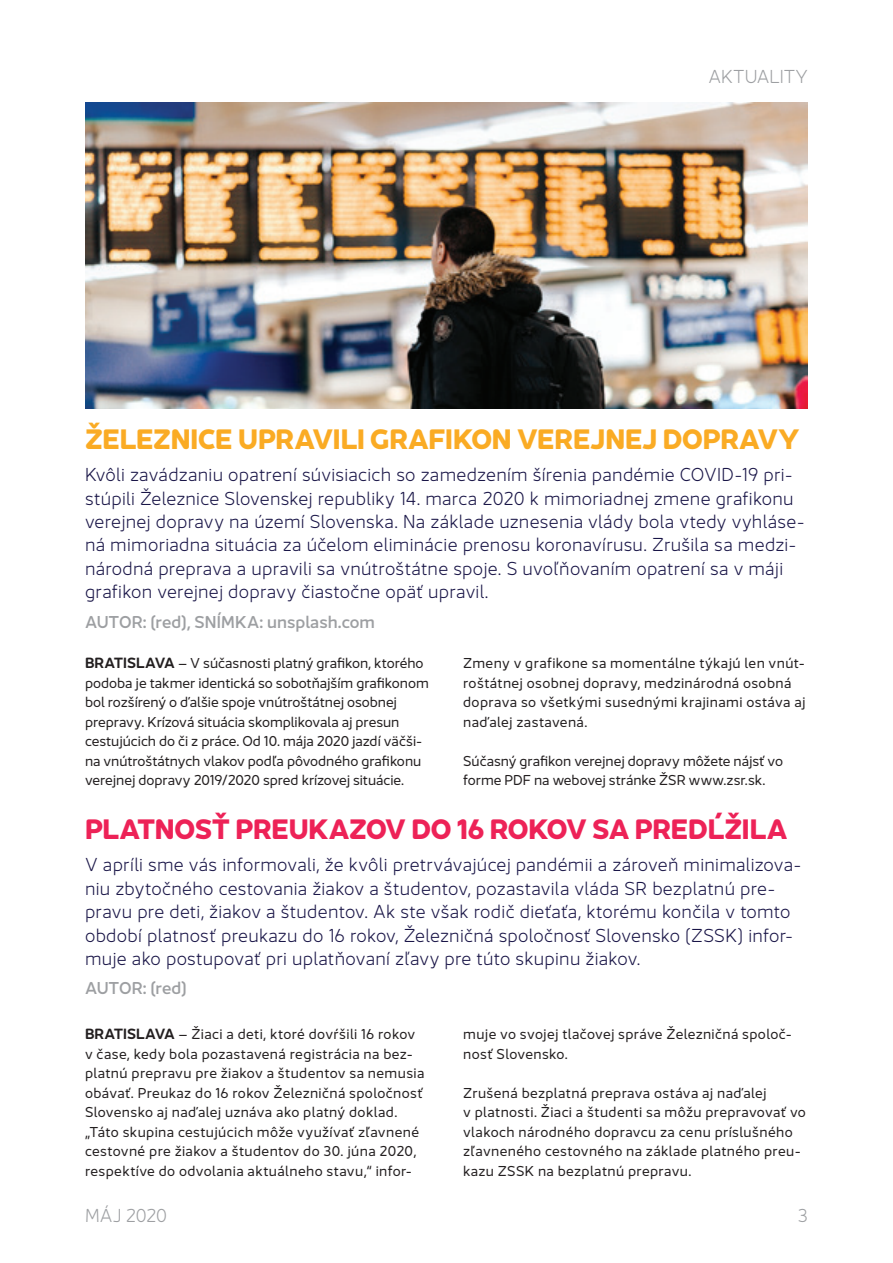
<style>
.page{position:relative;width:893px;height:1263px;background:#fff}
.page>*{position:absolute;margin:0;border:0;box-sizing:border-box;transform-origin:0 0}
.t1{font:700 27px "Jano Sans Pro";letter-spacing:-.01em;color:#faab24}
.t2{font:700 27px "Jano Sans Pro";letter-spacing:-.015em;color:#ed2257}
.t3{font:300 18px/23.4px "Jano Sans Pro";letter-spacing:.015em;color:#191547}
.t4{font:300 18px "Jano Sans Pro";letter-spacing:-.005em;color:#9d9fa2}
.t5{font:500 16.5px "Jano Sans Pro";color:#9d9fa2}
.t6{font:13.8px/19.5px "Jano Sans Pro";letter-spacing:.02em;color:#231f20}
.t7{font:13.8px/19.5px "Jano Sans Pro";letter-spacing:-.005em;color:#231f20}
.s1{font-weight:600;font-size:14.25px}
</style>
<div class="page">
<img style="left:85px;top:103px;width:723px;height:305px">
<p class="t4" style="left:708px;top:63px;width:101px">AKTUALITY</p>
<h1 class="t1" style="left:85px;top:416px;width:716px">ŽELEZNICE UPRAVILI GRAFIKON VEREJNEJ DOPRAVY</h1>
<p class="t3" style="left:85px;top:462px;width:721px">Kvôli zavádzaniu opatrení súvisiacich so zamedzením šírenia pandémie COVID-19 pri&shy;stúpili Železnice Slovenskej republiky 14. marca 2020 k mimoriadnej zmene grafikonu verejnej dopravy na území Slovenska. Na základe uznesenia vlády bola vtedy vyhláse&shy;ná mimoriadna situácia za účelom eliminácie prenosu koronavírusu. Zrušila sa medzi&shy;národná preprava a upravili sa vnútroštátne spoje. S uvoľňovaním opatrení sa v máji grafikon verejnej dopravy čiastočne opäť upravil.</p>
<p class="t5" style="left:85px;top:608px;width:291px">AUTOR: (red), SNÍMKA: unsplash.com</p>
<p class="t7" style="left:85px;top:653px;width:345px"><span class="s1">BRATISLAVA</span> – V súčasnosti platný grafikon, ktorého podoba je takmer identická so sobotňajším grafikonom bol rozšírený o ďalšie spoje vnútroštátnej osobnej prepravy. Krízová situácia skomplikovala aj presun cestujúcich do či z práce. Od 10. mája 2020 jazdí väčši&shy;na vnútroštátnych vlakov podľa pôvodného grafikonu verejnej dopravy 2019/2020 spred krízovej situácie.</p>
<p class="t6" style="left:463px;top:653px;width:344px">Zmeny v grafikone sa momentálne týkajú len vnút&shy;roštátnej osobnej dopravy, medzinárodná osobná doprava so všetkými susednými krajinami ostáva aj naďalej zastavená.</p>
<p class="t7" style="left:463px;top:750px;width:321px">Súčasný grafikon verejnej dopravy môžete nájsť vo forme PDF na webovej stránke ŽSR www.zsr.sk.</p>
<h1 class="t2" style="left:85px;top:806px;width:704px">PLATNOSŤ PREUKAZOV DO 16 ROKOV SA PREDĹŽILA</h1>
<p class="t3" style="left:85px;top:852px;width:718px">V apríli sme vás informovali, že kvôli pretrvávajúcej pandémii a zároveň minimalizova&shy;niu zbytočného cestovania žiakov a študentov, pozastavila vláda SR bezplatnú pre&shy;pravu pre deti, žiakov a študentov. Ak ste však rodič dieťaťa, ktorému končila v tomto období platnosť preukazu do 16 rokov, Železničná spoločnosť Slovensko (ZSSK) infor&shy;muje ako postupovať pri uplatňovaní zľavy pre túto skupinu žiakov.</p>
<p class="t5" style="left:85px;top:975px;width:103px">AUTOR: (red)</p>
<p class="t6" style="left:85px;top:1023px;width:341px"><span class="s1">BRATISLAVA</span> – Žiaci a deti, ktoré dovŕšili 16 rokov v čase, kedy bola pozastavená registrácia na bez&shy;platnú prepravu pre žiakov a študentov sa nemusia obávať. Preukaz do 16 rokov Železničná spoločnosť Slovensko aj naďalej uznáva ako platný doklad. „Táto skupina cestujúcich môže využívať zľavnené cestovné pre žiakov a študentov do 30. júna 2020, respektíve do odvolania aktuálneho stavu,“ infor-</p>
<p class="t6" style="left:463px;top:1023px;width:330px">muje vo svojej tlačovej správe Železničná spoloč&shy;nosť Slovensko.</p>
<p class="t6" style="left:463px;top:1082px;width:344px">Zrušená bezplatná preprava ostáva aj naďalej<br>v platnosti. Žiaci a študenti sa môžu prepravovať vo vlakoch národného dopravcu za cenu príslušného zľavneného cestovného na základe platného preu&shy;kazu ZSSK na bezplatnú prepravu.</p>
<p class="t4" style="left:85px;top:1202px;width:83px">MÁJ 2020</p>
<p class="t4" style="left:798px;top:1202px;width:12px">3</p>
</div>
